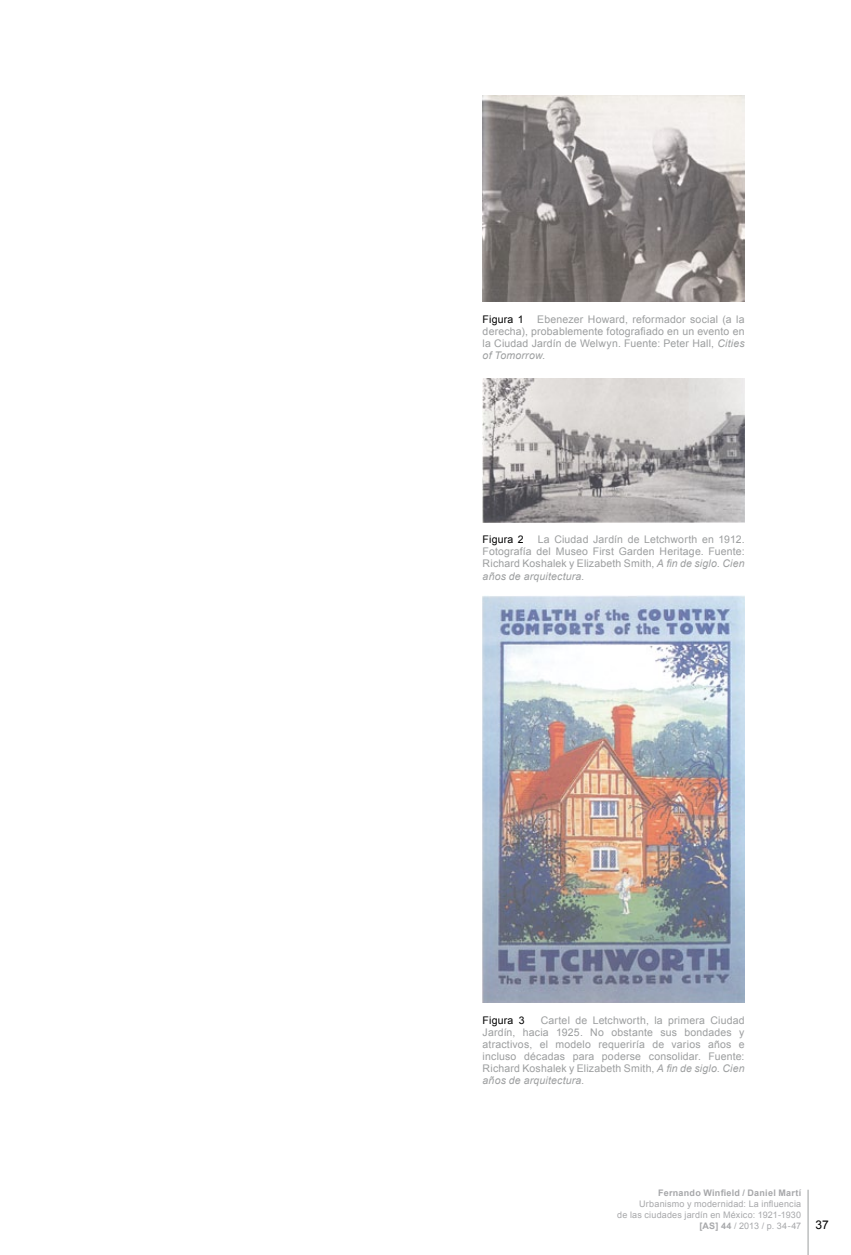
<style>
.page{position:relative;width:851px;height:1255px;background:#fff}
.page>*{position:absolute;margin:0;border:0;box-sizing:border-box;transform-origin:0 0}
.t1{font:12px "Arial";color:#000}
.t2{font:10.5px/12px "Arial";letter-spacing:.015em;color:#9c9e9f;text-align:justify}
.t3{font:10.5px "Arial";letter-spacing:.015em;color:#000}
.t4{font:9px/10.8px "Arial";letter-spacing:.02em;color:#a7a8aa;text-align:right}
.t5{font:700 9px "Arial";letter-spacing:.03em;color:#a7a8aa}
.s1{font-style:italic}
.s2{font-weight:700}
</style>
<div class="page">
<hr style="left:807px;top:1189px;width:1px;height:65px;background:#9c9e9f">
<img style="left:482px;top:96px;width:262px;height:206px">
<img style="left:482px;top:378px;width:262px;height:144px">
<img style="left:482px;top:595px;width:262px;height:407px">
<p class="t2" style="left:482px;top:313px;width:263px;text-indent:55px">Ebenezer Howard, reformador social (a la derecha), probablemente fotografiado en un evento en la Ciudad Jardín de Welwyn. Fuente: Peter Hall, <span class="s1">Cities of Tomorrow.</span></p>
<p class="t3" style="left:482px;top:312px;width:43px">Figura 1</p>
<p class="t2" style="left:482px;top:534px;width:263px;text-indent:55px">La Ciudad Jardín de Letchworth en 1912.<br>Fotografía del Museo First Garden Heritage. Fuente:<br>Richard Koshalek y Elizabeth Smith, <span class="s1">A fin de siglo. Cien años de arquitectura.</span></p>
<p class="t3" style="left:482px;top:533px;width:43px">Figura 2</p>
<p class="t2" style="left:482px;top:1014px;width:263px;text-indent:58px">Cartel de Letchworth, la primera Ciudad Jardín, hacia 1925. No obstante sus bondades y atractivos, el modelo requeriría de varios años e incluso décadas para poderse consolidar. Fuente:<br>Richard Koshalek y Elizabeth Smith, <span class="s1">A fin de siglo. Cien años de arquitectura.</span></p>
<p class="t3" style="left:482px;top:1013px;width:43px">Figura 3</p>
<p class="t5" style="left:658px;top:1186px;width:145px">Fernando Winfield / Daniel Martí</p>
<p class="t4" style="left:617px;top:1198px;width:185px">Urbanismo y modernidad: La influencia<br>de las ciudades jardín en México: 1921-1930 <span class="s2">[AS] 44</span> / 2013 / p. 34-47</p>
<p class="t1" style="left:815px;top:1216px;width:15px">37</p>
</div>
